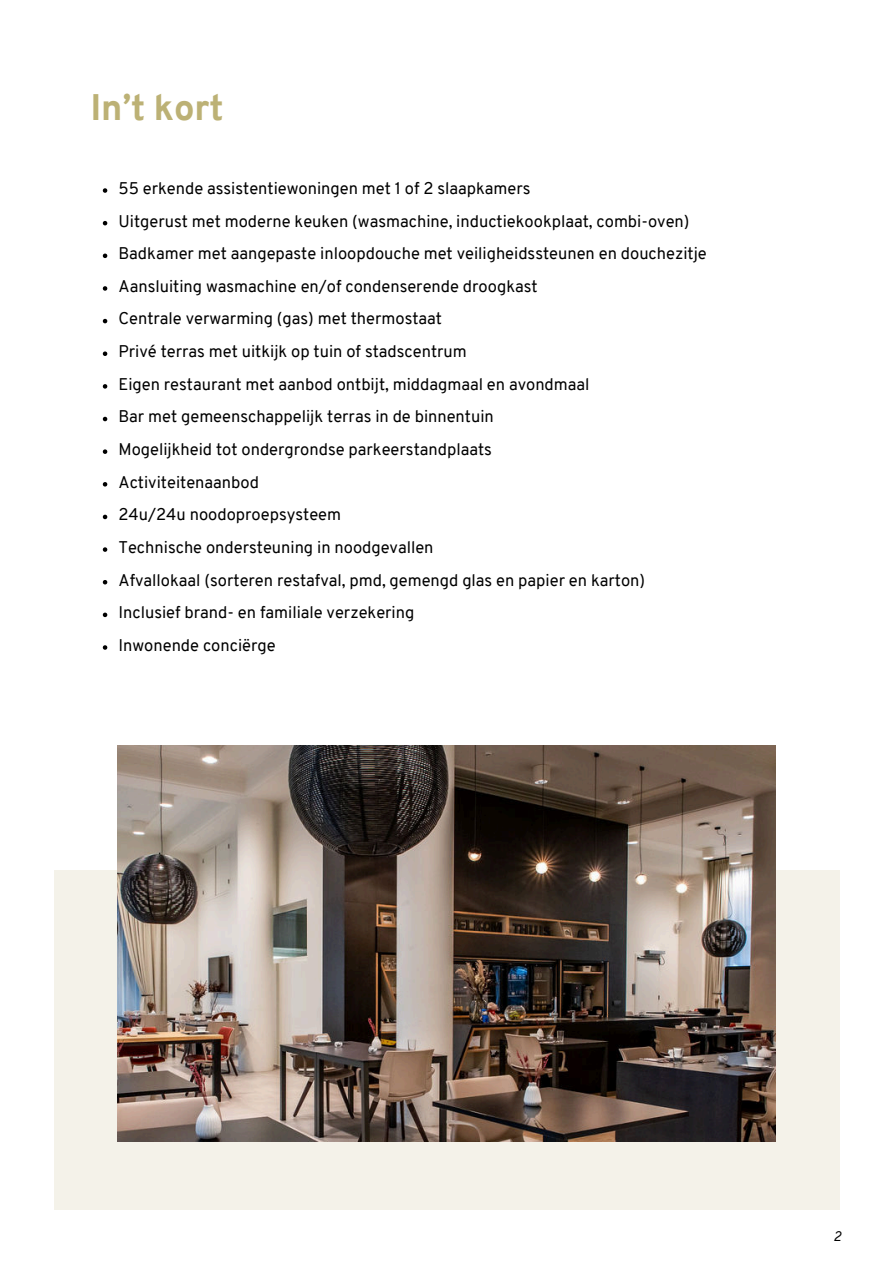
<style>
.page{position:relative;width:894px;height:1264px;background:#fff}
.page>*{position:absolute;margin:0;border:0;box-sizing:border-box;transform-origin:0 0}
.t1{font:800 36px "Overpass";letter-spacing:-.005em;color:#bcb175}
.t2{font:16.5px "Overpass";color:#000}
.t3{font:italic 13.5px "Overpass";color:#000}
</style>
<div class="page">
<div style="left:54px;top:870px;width:785px;height:339px;background:#f4f2e9"></div>
<img style="left:117px;top:746px;width:657px;height:394px">
<svg style="left:103px;top:188px;width:4px;height:5px"></svg>
<svg style="left:103px;top:221px;width:4px;height:4px"></svg>
<svg style="left:103px;top:253px;width:4px;height:5px"></svg>
<svg style="left:103px;top:286px;width:4px;height:5px"></svg>
<svg style="left:103px;top:319px;width:4px;height:4px"></svg>
<svg style="left:103px;top:351px;width:4px;height:5px"></svg>
<svg style="left:103px;top:384px;width:4px;height:4px"></svg>
<svg style="left:103px;top:417px;width:4px;height:4px"></svg>
<svg style="left:103px;top:449px;width:4px;height:5px"></svg>
<svg style="left:103px;top:482px;width:4px;height:4px"></svg>
<svg style="left:103px;top:514px;width:4px;height:5px"></svg>
<svg style="left:103px;top:547px;width:4px;height:5px"></svg>
<svg style="left:103px;top:580px;width:4px;height:4px"></svg>
<svg style="left:103px;top:612px;width:4px;height:5px"></svg>
<svg style="left:103px;top:645px;width:4px;height:4px"></svg>
<h1 class="t1" style="left:90px;top:93px;width:134px">In’t kort</h1>
<p class="t2" style="left:118px;top:181px;width:413px">55 erkende assistentiewoningen met 1 of 2 slaapkamers</p>
<p class="t2" style="left:118px;top:214px;width:572px">Uitgerust met moderne keuken (wasmachine, inductiekookplaat, combi-oven)</p>
<p class="t2" style="left:118px;top:247px;width:589px">Badkamer met aangepaste inloopdouche met veiligheidssteunen en douchezitje</p>
<p class="t2" style="left:118px;top:279px;width:420px">Aansluiting wasmachine en/of condenserende droogkast</p>
<p class="t2" style="left:118px;top:312px;width:325px">Centrale verwarming (gas) met thermostaat</p>
<p class="t2" style="left:118px;top:345px;width:350px">Privé terras met uitkijk op tuin of stadscentrum</p>
<p class="t2" style="left:118px;top:377px;width:472px">Eigen restaurant met aanbod ontbijt, middagmaal en avondmaal</p>
<p class="t2" style="left:118px;top:410px;width:377px">Bar met gemeenschappelijk terras in de binnentuin</p>
<p class="t2" style="left:118px;top:442px;width:375px">Mogelijkheid tot ondergrondse parkeerstandplaats</p>
<p class="t2" style="left:118px;top:475px;width:142px">Activiteitenaanbod</p>
<p class="t2" style="left:118px;top:508px;width:224px">24u/24u noodoproepsysteem</p>
<p class="t2" style="left:118px;top:540px;width:316px">Technische ondersteuning in noodgevallen</p>
<p class="t2" style="left:118px;top:573px;width:528px">Afvallokaal (sorteren restafval, pmd, gemengd glas en papier en karton)</p>
<p class="t2" style="left:118px;top:606px;width:297px">Inclusief brand- en familiale verzekering</p>
<p class="t2" style="left:118px;top:638px;width:159px">Inwonende conciërge</p>
<p class="t3" style="left:833px;top:1230px;width:9px">2</p>
</div>
